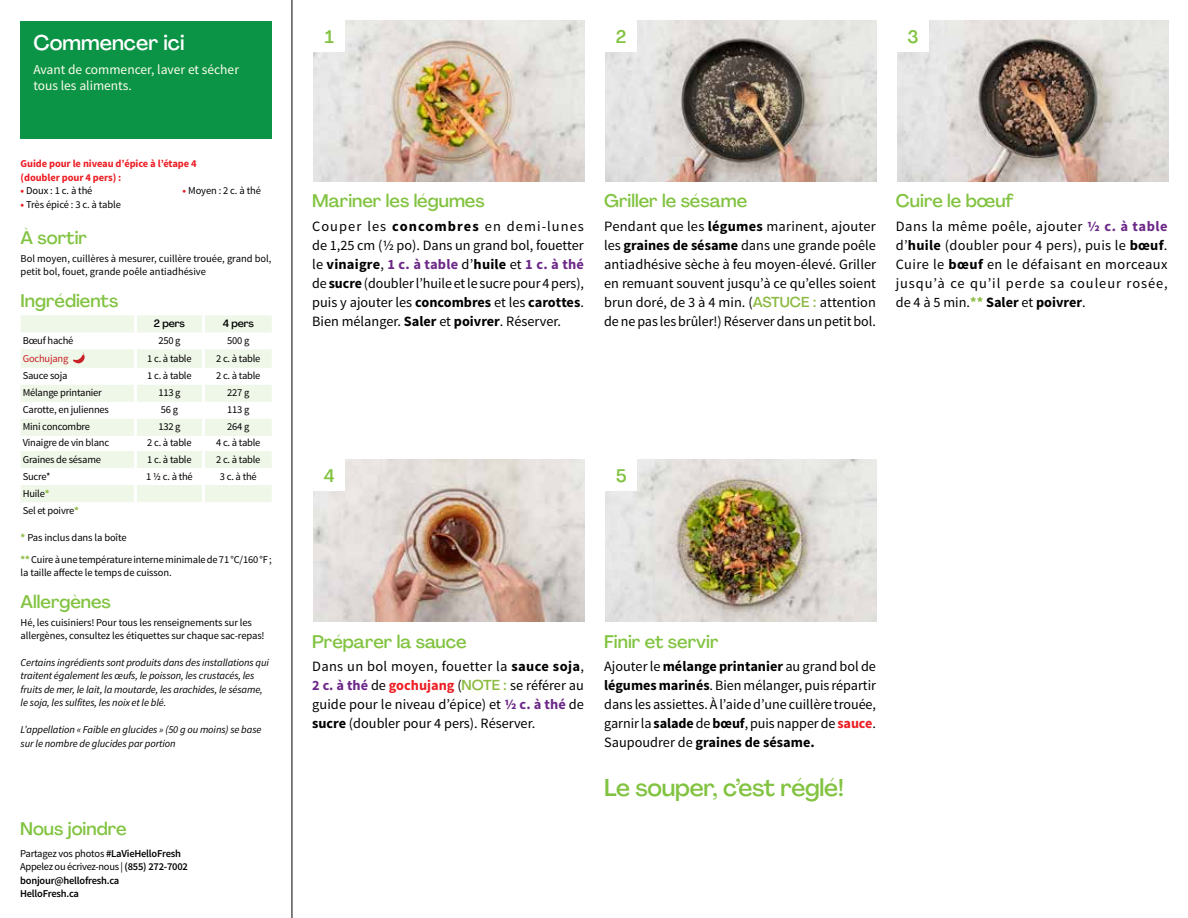
<style>
.page{position:relative;width:1188px;height:918px;background:#fff}
.page>*{position:absolute;margin:0;border:0;box-sizing:border-box;transform-origin:0 0}
.t1{font:500 24px "Agrandir";letter-spacing:-.01em;color:#82c341}
.t2{font:500 21px "Agrandir";color:#fff}
.t3{font:500 18px "Agrandir";color:#82c341}
.t4{font:14.25px/19px "Source Sans Pro";color:#000;text-align:justify}
.t5{font:13.5px/16.2px "Source Sans Pro";color:#fffdec}
.t6{font:10.5px/13.5px "Source Sans Pro";letter-spacing:-.015em;color:#000}
.t7{font:italic 10.5px/13.5px "Source Sans Pro";letter-spacing:-.01em;color:#000}
.t8{font:600 10.5px/13.5px "Source Sans Pro";letter-spacing:-.02em;color:#000}
.t9{font:700 10.5px/13.5px "Source Sans Pro";letter-spacing:-.01em;color:#ed1d24}
.t10{font:500 10.5px "Agrandir";letter-spacing:-.01em;color:#000}
.t11{font:10.5px "Source Sans Pro";letter-spacing:-.02em;color:#c82027}
.s1{font-weight:700;color:#ed1d24}
.s2{font-weight:700;color:#8cba42}
.s3{font-weight:400}
.s4{font-weight:700}
.s5{font-weight:700;color:#6c2888}
.s6{font-family:"Agrandir";font-weight:500;color:#8cba42}
</style>
<div class="page">
<hr style="left:292px;top:0;width:1px;height:918px;background:#000">
<svg style="left:21px;top:315px;width:251px;height:187px;fill:#eff7e8"></svg>
<hr style="left:134px;top:315px;width:3px;height:17px;background:#fff">
<hr style="left:202px;top:315px;width:3px;height:17px;background:#fff">
<hr style="left:134px;top:332px;width:3px;height:17px;background:#fff">
<hr style="left:202px;top:332px;width:3px;height:17px;background:#fff">
<hr style="left:134px;top:349px;width:3px;height:19px;background:#fff">
<hr style="left:202px;top:349px;width:3px;height:19px;background:#fff">
<hr style="left:134px;top:368px;width:3px;height:17px;background:#fff">
<hr style="left:202px;top:368px;width:3px;height:17px;background:#fff">
<hr style="left:134px;top:385px;width:3px;height:17px;background:#fff">
<hr style="left:202px;top:385px;width:3px;height:17px;background:#fff">
<hr style="left:134px;top:402px;width:3px;height:17px;background:#fff">
<hr style="left:202px;top:402px;width:3px;height:17px;background:#fff">
<hr style="left:134px;top:419px;width:3px;height:17px;background:#fff">
<hr style="left:202px;top:419px;width:3px;height:17px;background:#fff">
<hr style="left:134px;top:436px;width:3px;height:15px;background:#fff">
<hr style="left:202px;top:436px;width:3px;height:15px;background:#fff">
<hr style="left:134px;top:451px;width:3px;height:17px;background:#fff">
<hr style="left:202px;top:451px;width:3px;height:17px;background:#fff">
<hr style="left:134px;top:468px;width:3px;height:17px;background:#fff">
<hr style="left:202px;top:468px;width:3px;height:17px;background:#fff">
<hr style="left:134px;top:485px;width:3px;height:17px;background:#fff">
<hr style="left:202px;top:485px;width:3px;height:17px;background:#fff">
<svg style="left:72px;top:352px;width:13px;height:14px"></svg>
<div style="left:21px;top:21px;width:251px;height:117px;background:#0b9446"></div>
<img style="left:313px;top:459px;width:272px;height:162px">
<div style="left:313px;top:459px;width:32px;height:32px;background:#fff"></div>
<img style="left:605px;top:459px;width:272px;height:162px">
<div style="left:605px;top:459px;width:32px;height:32px;background:#fff"></div>
<img style="left:313px;top:20px;width:272px;height:161px">
<div style="left:313px;top:20px;width:32px;height:32px;background:#fff"></div>
<img style="left:605px;top:20px;width:272px;height:161px">
<div style="left:605px;top:20px;width:32px;height:32px;background:#fff"></div>
<img style="left:897px;top:20px;width:272px;height:161px">
<div style="left:897px;top:20px;width:32px;height:32px;background:#fff"></div>
<h2 class="t2" style="left:33px;top:29px;width:153px">Commencer ici</h2>
<p class="t5" style="left:33px;top:62px;width:207px">Avant de commencer, laver et sécher tous les aliments.</p>
<p class="t9" style="left:21px;top:158px;width:178px">Guide pour le niveau d’épice à l’étape 4 (doubler pour 4 pers) :</p>
<p class="t6" style="left:21px;top:184px;width:73px"><span class="s1">•</span> Doux : 1 c. à thé</p>
<p class="t6" style="left:183px;top:184px;width:80px"><span class="s1">•</span> Moyen : 2 c. à thé</p>
<p class="t6" style="left:21px;top:198px;width:102px"><span class="s1">•</span> Très épicé : 3 c. à table</p>
<p class="t3" style="left:21px;top:227px;width:68px">À sortir</p>
<p class="t6" style="left:21px;top:252px;width:252px">Bol moyen, cuillères à mesurer, cuillère trouée, grand bol, petit bol, fouet, grande poêle antiadhésive</p>
<p class="t3" style="left:21px;top:289px;width:99px">Ingrédients</p>
<p class="t10" style="left:154px;top:317px;width:33px">2 pers</p>
<p class="t10" style="left:223px;top:317px;width:33px">4 pers</p>
<p class="t6" style="left:23px;top:334px;width:52px">Bœuf haché</p>
<p class="t6" style="left:158px;top:334px;width:24px">250 g</p>
<p class="t6" style="left:227px;top:334px;width:24px">500 g</p>
<p class="t11" style="left:23px;top:352px;width:47px">Gochujang</p>
<p class="t6" style="left:147px;top:352px;width:46px">1 c. à table</p>
<p class="t6" style="left:216px;top:352px;width:46px">2 c. à table</p>
<p class="t6" style="left:23px;top:369px;width:46px">Sauce soja</p>
<p class="t6" style="left:147px;top:369px;width:46px">1 c. à table</p>
<p class="t6" style="left:216px;top:369px;width:46px">2 c. à table</p>
<p class="t6" style="left:23px;top:386px;width:81px">Mélange printanier</p>
<p class="t6" style="left:158px;top:386px;width:24px">113 g</p>
<p class="t6" style="left:227px;top:386px;width:24px">227 g</p>
<p class="t6" style="left:23px;top:403px;width:88px">Carotte, en juliennes</p>
<p class="t6" style="left:161px;top:403px;width:19px">56 g</p>
<p class="t6" style="left:227px;top:403px;width:24px">113 g</p>
<p class="t6" style="left:23px;top:420px;width:69px">Mini concombre</p>
<p class="t6" style="left:158px;top:420px;width:24px">132 g</p>
<p class="t6" style="left:227px;top:420px;width:24px">264 g</p>
<p class="t6" style="left:23px;top:436px;width:88px">Vinaigre de vin blanc</p>
<p class="t6" style="left:147px;top:436px;width:46px">2 c. à table</p>
<p class="t6" style="left:216px;top:436px;width:46px">4 c. à table</p>
<p class="t6" style="left:23px;top:453px;width:80px">Graines de sésame</p>
<p class="t6" style="left:147px;top:453px;width:46px">1 c. à table</p>
<p class="t6" style="left:216px;top:453px;width:46px">2 c. à table</p>
<p class="t6" style="left:23px;top:470px;width:29px">Sucre*</p>
<p class="t6" style="left:146px;top:470px;width:48px">1 1/2 c. à thé</p>
<p class="t6" style="left:220px;top:470px;width:38px">3 c. à thé</p>
<p class="t6" style="left:23px;top:485px;width:58px;line-height:17px">Huile<span class="s2">*<br></span>Sel et poivre<span class="s2">*</span></p>
<p class="t6" style="left:21px;top:527px;width:253px;line-height:21.9px"><span class="s2">*</span> Pas inclus dans la boîte<br><span class="s2">**</span> Cuire à une température interne minimale de 71 °C/160 °F;</p>
<p class="t6" style="left:21px;top:566px;width:153px">la taille affecte le temps de cuisson.</p>
<p class="t3" style="left:21px;top:591px;width:92px">Allergènes</p>
<p class="t6" style="left:21px;top:616px;width:246px">Hé, les cuisiniers! Pour tous les renseignements sur les allergènes, consultez les étiquettes sur chaque sac-repas!</p>
<p class="t7" style="left:21px;top:656px;width:250px">Certains ingrédients sont produits dans des installations qui traitent également les œufs, le poisson, les crustacés, les fruits de mer, le lait, la moutarde, les arachides, le sésame, le soja, les sulfites, les noix et le blé.</p>
<p class="t7" style="left:21px;top:723px;width:242px">L’appellation « Faible en glucides » (50 g ou moins) se base sur le nombre de glucides par portion</p>
<p class="t3" style="left:20px;top:817px;width:108px">Nous joindre</p>
<p class="t8" style="left:20px;top:847px;width:169px"><span class="s3">Partagez vos photos</span> #LaVieHelloFresh<br><span class="s3">Appelez ou écrivez-nous |</span> (855) 272-7002 bonjour@hellofresh.ca<br>HelloFresh.ca</p>
<p class="t3" style="left:325px;top:26px;width:11px">1</p>
<p class="t3" style="left:616px;top:25px;width:12px">2</p>
<p class="t3" style="left:908px;top:25px;width:13px">3</p>
<p class="t3" style="left:312px;top:190px;width:174px">Mariner les légumes</p>
<p class="t4" style="left:312px;top:217px;width:273px">Couper les <span class="s4">concombres</span> en demi-lunes de 1,25 cm (1/2 po). Dans un grand bol, fouetter le <span class="s4">vinaigre</span>, <span class="s5">1 c. à table</span> d’<span class="s4">huile</span> et <span class="s5">1 c. à thé </span>de <span class="s4">sucre</span> (doubler l’huile et le sucre pour 4 pers), puis y ajouter les <span class="s4">concombres</span> et les <span class="s4">carottes</span>.<br>Bien mélanger. <span class="s4">Saler</span> et <span class="s4">poivrer</span>. Réserver.</p>
<p class="t3" style="left:604px;top:190px;width:145px">Griller le sésame</p>
<p class="t4" style="left:604px;top:217px;width:273px">Pendant que les <span class="s4">légumes</span> marinent, ajouter les <span class="s4">graines de sésame</span> dans une grande poêle antiadhésive sèche à feu moyen-élevé. Griller en remuant souvent jusqu’à ce qu’elles soient brun doré, de 3 à 4 min. (<span class="s6">ASTUCE :</span> attention de ne pas les brûler!) Réserver dans un petit bol.</p>
<p class="t3" style="left:896px;top:190px;width:120px">Cuire le bœuf</p>
<p class="t4" style="left:896px;top:217px;width:273px">Dans la même poêle, ajouter <span class="s5">1/2 c. à table </span>d’<span class="s4">huile</span> (doubler pour 4 pers), puis le <span class="s4">bœuf</span>.<br>Cuire le <span class="s4">bœuf</span> en le défaisant en morceaux jusqu’à ce qu’il perde sa couleur rosée, de 4 à 5 min.<span class="s2">**</span> <span class="s4">Saler</span> et <span class="s4">poivrer</span>.</p>
<p class="t3" style="left:324px;top:465px;width:12px">4</p>
<p class="t3" style="left:616px;top:465px;width:12px">5</p>
<p class="t3" style="left:312px;top:630px;width:156px">Préparer la sauce</p>
<p class="t4" style="left:312px;top:657px;width:273px">Dans un bol moyen, fouetter la <span class="s4">sauce soja</span>, <span class="s5">2 c. à thé</span> de <span class="s1">gochujang</span> (<span class="s6">NOTE :</span> se référer au guide pour le niveau d’épice) et <span class="s5">1/2 c. à thé</span> de <span class="s4">sucre</span> (doubler pour 4 pers). Réserver.</p>
<p class="t3" style="left:604px;top:630px;width:116px">Finir et servir</p>
<p class="t4" style="left:604px;top:657px;width:273px">Ajouter le <span class="s4">mélange printanier</span> au grand bol de <span class="s4">légumes marinés</span>. Bien mélanger, puis répartir dans les assiettes. À l’aide d’une cuillère trouée, garnir la <span class="s4">salade</span> de <span class="s4">bœuf</span>, puis napper de <span class="s1">sauce</span>.<br>Saupoudrer de <span class="s4">graines de sésame.</span></p>
<h1 class="t1" style="left:604px;top:772px;width:241px">Le souper, c’est réglé!</h1>
</div>
